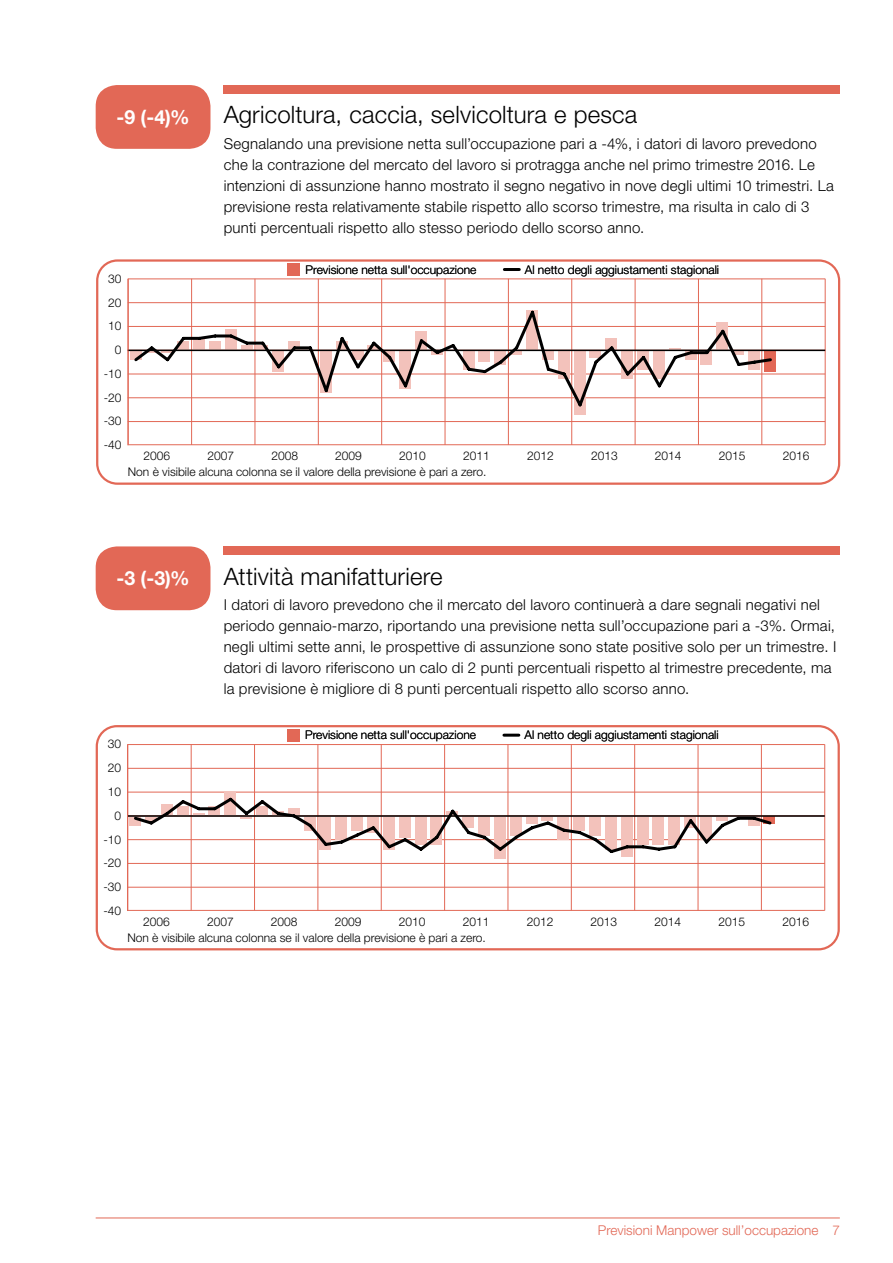
<style>
.page{position:relative;width:893px;height:1263px;background:#fff}
.page>*{position:absolute;margin:0;border:0;box-sizing:border-box;transform-origin:0 0}
.t1{font:300 24px "Helvetica Neue LT Std";letter-spacing:.005em;color:#000}
.t2{font:700 19.5px "Helvetica Neue LT Std";color:#fff}
.t3{font:300 15px/21px "Helvetica Neue LT Std";letter-spacing:.015em;color:#000}
.t4{font:300 13.5px "Helvetica Neue LT Std";color:#e26856}
.t5{font:300 12px/23.7px "Helvetica Neue LT Std";color:#000;text-align:right}
</style>
<div class="page">
<hr style="left:96px;top:1217px;width:744px;height:1px;background:#e26856">
<svg style="left:96px;top:259px;width:744px;height:226px"></svg>
<svg style="left:96px;top:725px;width:744px;height:225px"></svg>
<div style="left:224px;top:85px;width:616px;height:9px;background:#e26856"></div>
<div style="left:224px;top:546px;width:616px;height:9px;background:#e26856"></div>
<div style="left:96px;top:546px;width:114px;height:64px;background:#e26856;border-radius:21px"></div>
<div style="left:96px;top:85px;width:114px;height:64px;background:#e26856;border-radius:21px"></div>
<h2 class="t2" style="left:116px;top:105px;width:75px">-9 (-4)%</h2>
<p class="t5" style="left:104px;top:266px;width:19px">30<br>20<br>10<br>0 -10 -20 -30 -40</p>
<h1 class="t1" style="left:224px;top:100px;width:415px">Agricoltura, caccia, selvicoltura e pesca</h1>
<p class="t3" style="left:224px;top:133px;width:612px">Segnalando una previsione netta sull’occupazione pari a -4%, i datori di lavoro prevedono che la contrazione del mercato del lavoro si protragga anche nel primo trimestre 2016. Le intenzioni di assunzione hanno mostrato il segno negativo in nove degli ultimi 10 trimestri. La previsione resta relativamente stabile rispetto allo scorso trimestre, ma risulta in calo di 3 punti percentuali rispetto allo stesso periodo dello scorso anno.</p>
<p class="t5" style="left:306px;top:257px;width:172px">Previsione netta sull'occupazione</p>
<p class="t5" style="left:525px;top:257px;width:196px">Al netto degli aggiustamenti stagionali</p>
<p class="t5" style="left:144px;top:444px;width:28px">2006</p>
<p class="t5" style="left:207px;top:444px;width:28px">2007</p>
<p class="t5" style="left:271px;top:444px;width:28px">2008</p>
<p class="t5" style="left:335px;top:444px;width:28px">2009</p>
<p class="t5" style="left:399px;top:444px;width:28px">2010</p>
<p class="t5" style="left:463px;top:444px;width:28px">2011</p>
<p class="t5" style="left:527px;top:444px;width:28px">2012</p>
<p class="t5" style="left:591px;top:444px;width:28px">2013</p>
<p class="t5" style="left:655px;top:444px;width:28px">2014</p>
<p class="t5" style="left:719px;top:444px;width:28px">2015</p>
<p class="t5" style="left:783px;top:444px;width:28px">2016</p>
<p class="t5" style="left:128px;top:460px;width:360px">Non è visibile alcuna colonna se il valore della previsione è pari a zero.</p>
<h2 class="t2" style="left:116px;top:566px;width:75px">-3 (-3)%</h2>
<p class="t5" style="left:103px;top:732px;width:19px">30<br>20<br>10<br>0 -10 -20 -30 -40</p>
<h1 class="t1" style="left:224px;top:562px;width:221px">Attività manifatturiere</h1>
<p class="t3" style="left:224px;top:594px;width:614px">I datori di lavoro prevedono che il mercato del lavoro continuerà a dare segnali negativi nel periodo gennaio-marzo, riportando una previsione netta sull’occupazione pari a -3%. Ormai, negli ultimi sette anni, le prospettive di assunzione sono state positive solo per un trimestre. I datori di lavoro riferiscono un calo di 2 punti percentuali rispetto al trimestre precedente, ma la previsione è migliore di 8 punti percentuali rispetto allo scorso anno.</p>
<p class="t5" style="left:305px;top:723px;width:172px">Previsione netta sull'occupazione</p>
<p class="t5" style="left:524px;top:723px;width:196px">Al netto degli aggiustamenti stagionali</p>
<p class="t5" style="left:143px;top:909px;width:28px">2006</p>
<p class="t5" style="left:207px;top:909px;width:28px">2007</p>
<p class="t5" style="left:271px;top:909px;width:28px">2008</p>
<p class="t5" style="left:335px;top:909px;width:28px">2009</p>
<p class="t5" style="left:399px;top:909px;width:28px">2010</p>
<p class="t5" style="left:463px;top:909px;width:28px">2011</p>
<p class="t5" style="left:527px;top:909px;width:28px">2012</p>
<p class="t5" style="left:591px;top:909px;width:28px">2013</p>
<p class="t5" style="left:654px;top:909px;width:28px">2014</p>
<p class="t5" style="left:718px;top:909px;width:28px">2015</p>
<p class="t5" style="left:782px;top:909px;width:28px">2016</p>
<p class="t5" style="left:127px;top:925px;width:360px">Non è visibile alcuna colonna se il valore della previsione è pari a zero.</p>
<p class="t4" style="left:598px;top:1222px;width:243px">Previsioni Manpower sull’occupazione 7</p>
</div>
